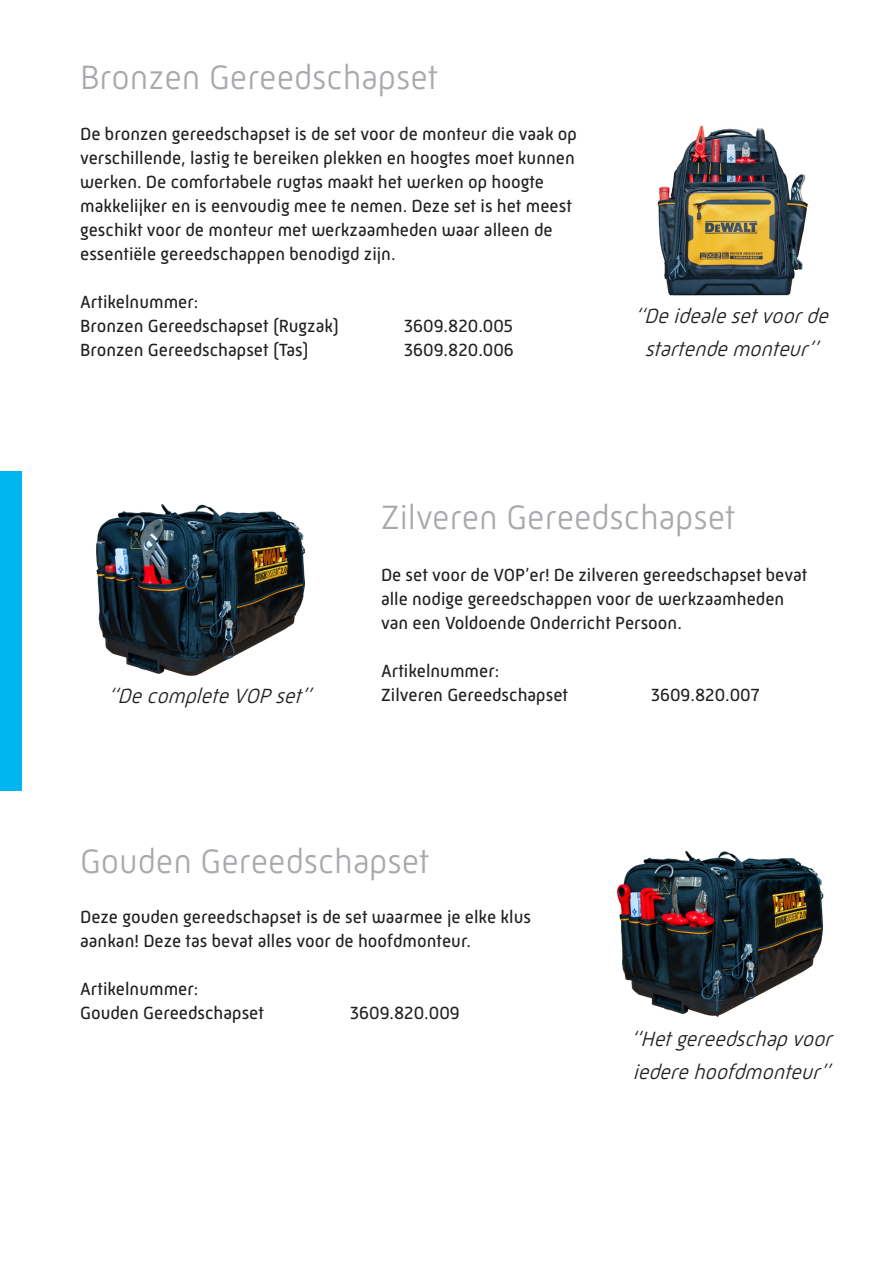
<style>
.page{position:relative;width:893px;height:1263px;background:#fff}
.page>*{position:absolute;margin:0;border:0;box-sizing:border-box;transform-origin:0 0}
._02-Bodytekst{font:300 34.5px "Mic 32 New";color:#a8a9ad}
.Kadertekstkopje{font:300 34.5px "Mic 32 New";color:#a8a9ad}
._02-Bodytekst-2{font:italic 300 21px/33px "Mic 32 New";color:#231f20;text-align:center}
.Paragraph_Style_5{font:18px/24px "Mic 32 New";color:#231f20}
</style>
<div class="page">
<img style="left:657px;top:126px;width:151px;height:169px">
<img style="left:96px;top:504px;width:208px;height:172px">
<img style="left:617px;top:851px;width:207px;height:166px">
<hr style="left:892px;top:471px;width:1px;height:320px;background:#00b6f0">
<div style="left:0;top:471px;width:21px;height:320px;background:#00b6f0"></div>
<p class="_02-Bodytekst" style="left:80px;top:57px;width:359px">Bronzen Gereedschapset</p>
<p class="Paragraph_Style_5" style="left:80px;top:121px;width:498px">De bronzen gereedschapset is de set voor de monteur die vaak op verschillende, lastig te bereiken plekken en hoogtes moet kunnen werken. De comfortabele rugtas maakt het werken op hoogte makkelijker en is eenvoudig mee te nemen. Deze set is het meest geschikt voor de monteur met werkzaamheden waar alleen de essentiële gereedschappen benodigd zijn.</p>
<p class="Paragraph_Style_5" style="left:80px;top:289px;width:260px">Artikelnummer:<br>Bronzen Gereedschapset (Rugzak)</p>
<p class="Paragraph_Style_5" style="left:404px;top:313px;width:110px">3609.820.005</p>
<p class="Paragraph_Style_5" style="left:80px;top:337px;width:230px">Bronzen Gereedschapset (Tas)</p>
<p class="Paragraph_Style_5" style="left:404px;top:337px;width:111px">3609.820.006</p>
<p class="_02-Bodytekst-2" style="left:635px;top:299px;width:201px">‘‘Deidealesetvoorde startendemonteur’’</p>
<p class="Kadertekstkopje" style="left:381px;top:498px;width:356px">Zilveren Gereedschapset</p>
<p class="Paragraph_Style_5" style="left:381px;top:563px;width:428px">De set voor de VOP’er! De zilveren gereedschapset bevat alle nodige gereedschappen voor de werkzaamheden van een Voldoende Onderricht Persoon.</p>
<p class="Paragraph_Style_5" style="left:381px;top:659px;width:120px">Artikelnummer:</p>
<p class="_02-Bodytekst-2" style="left:108px;top:679px;width:211px">‘‘DecompleteVOPset’’</p>
<p class="Paragraph_Style_5" style="left:381px;top:683px;width:189px">Zilveren Gereedschapset</p>
<p class="Paragraph_Style_5" style="left:651px;top:683px;width:110px">3609.820.007</p>
<p class="_02-Bodytekst" style="left:80px;top:841px;width:351px">Gouden Gereedschapset</p>
<p class="Paragraph_Style_5" style="left:80px;top:905px;width:452px">Deze gouden gereedschapset is de set waarmee je elke klus aankan! Deze tas bevat alles voor de hoofdmonteur.</p>
<p class="Paragraph_Style_5" style="left:80px;top:977px;width:185px">Artikelnummer:<br>Gouden Gereedschapset</p>
<p class="Paragraph_Style_5" style="left:350px;top:1001px;width:111px">3609.820.009</p>
<p class="_02-Bodytekst-2" style="left:631px;top:1022px;width:209px;text-align:left">‘‘Hetgereedschapvoor iederehoofdmonteur’’</p>
</div>
